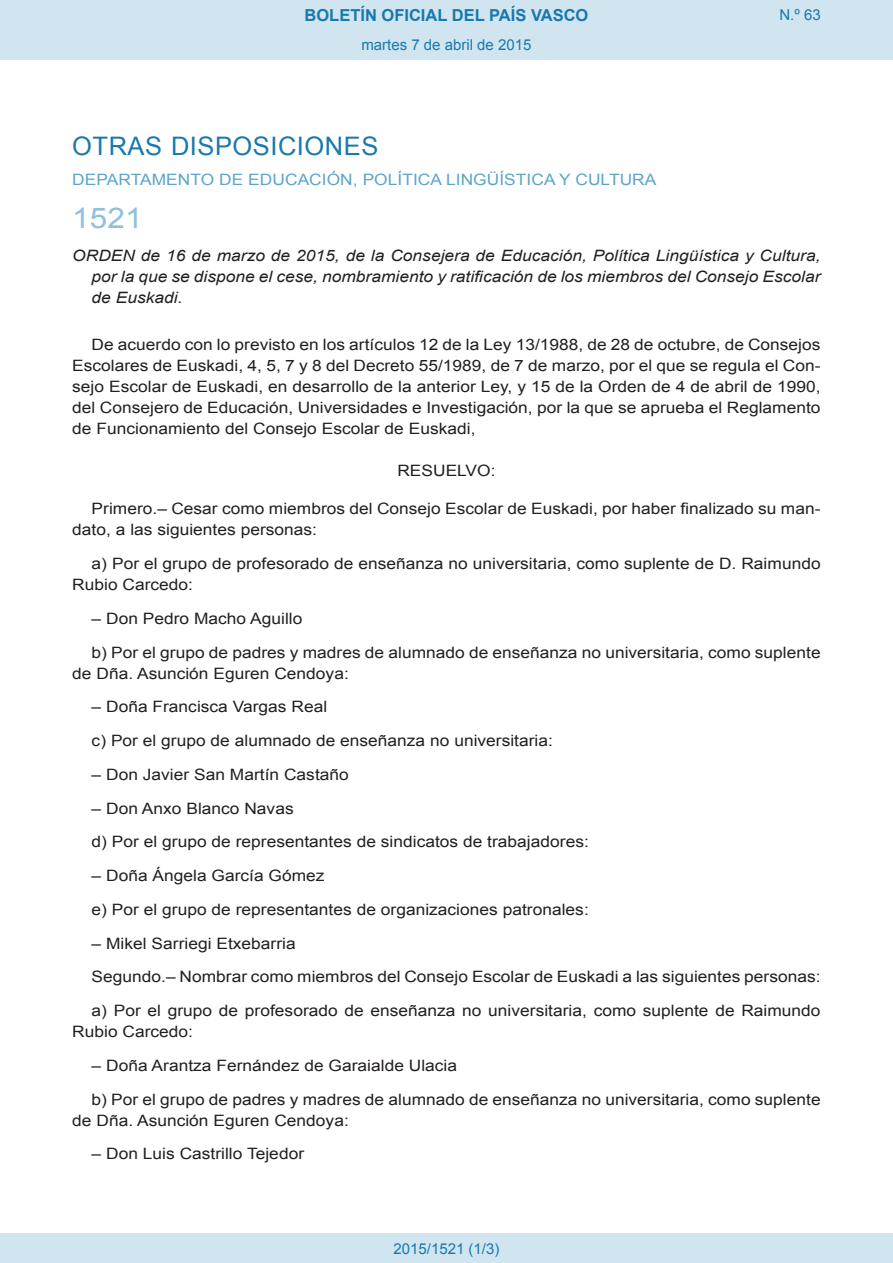
<style>
.page{position:relative;width:893px;height:1263px;background:#fff}
.page>*{position:absolute;margin:0;border:0;box-sizing:border-box;transform-origin:0 0}
.BOPVOrden{font:28.5px "Arial";color:#90c0db;scale:1.11 1}
.BOPVSeccion{font:25.5px "Arial";letter-spacing:.02em;color:#1879ad}
.t1{font:700 16.5px "Arial";color:#1879ad}
.BOPVDetalle{font:15.6px/21px "Arial";color:#231f20;scale:1.11 1}
.BOPVTitulo{font:italic 15.6px/21px "Arial";color:#231f20;text-align:justify;scale:1.11 1}
.BOPVOrganismo{font:15.6px "Arial";letter-spacing:.005em;color:#5ea4ca;scale:1.11 1}
.BOPVClave{font:15.6px "Arial";color:#231f20;scale:1.11 1}
.Paginacion_Centro{font:15px "Arial";color:#1879ad}
</style>
<div class="page">
<div style="left:0;top:0;width:893px;height:60px;background:#d0e5f0"></div>
<div style="left:0;top:1233px;width:893px;height:30px;background:#d0e5f0"></div>
<p class="t1" style="left:305px;top:4px;width:285px">BOLETÍN OFICIAL DEL PAÍS VASCO</p>
<p class="Paginacion_Centro" style="left:361px;top:35px;width:172px">martes 7 de abril de 2015</p>
<p class="Paginacion_Centro" style="left:779px;top:5px;width:43px">N.º 63</p>
<p class="BOPVSeccion" style="left:72px;top:129px;width:308px">OTRAS DISPOSICIONES</p>
<p class="BOPVOrganismo" style="left:72px;top:169px;width:528px">DEPARTAMENTO DE EDUCACIÓN, POLÍTICA LINGÜÍSTICA Y CULTURA</p>
<p class="BOPVOrden" style="left:72px;top:199px;width:65px">1521</p>
<p class="BOPVTitulo" style="left:92px;top:246px;width:658px;text-indent:-19px">ORDEN de 16 de marzo de 2015, de la Consejera de Educación, Política Lingüística y Cultura, por la que se dispone el cese, nombramiento y ratificación de los miembros del Consejo Escolar de Euskadi.</p>
<p class="BOPVDetalle" style="left:72px;top:334px;width:676px;text-align:justify;text-indent:19px">De acuerdo con lo previsto en los artículos 12 de la Ley 13/1988, de 28 de octubre, de Consejos Escolares de Euskadi, 4, 5, 7 y 8 del Decreto 55/1989, de 7 de marzo, por el que se regula el Con&shy;sejo Escolar de Euskadi, en desarrollo de la anterior Ley, y 15 de la Orden de 4 de abril de 1990, del Consejero de Educación, Universidades e Investigación, por la que se aprueba el Reglamento de Funcionamiento del Consejo Escolar de Euskadi,</p>
<p class="BOPVClave" style="left:397px;top:461px;width:90px">RESUELVO:</p>
<p class="BOPVDetalle" style="left:72px;top:498px;width:676px;text-indent:19px">Primero.– Cesar como miembros del Consejo Escolar de Euskadi, por haber finalizado su man&shy;dato, a las siguientes personas:</p>
<p class="BOPVDetalle" style="left:72px;top:553px;width:676px;text-indent:19px">a) Por el grupo de profesorado de enseñanza no universitaria, como suplente de D. Raimundo<br>Rubio Carcedo:</p>
<p class="BOPVDetalle" style="left:92px;top:608px;width:191px">– Don Pedro Macho Aguillo</p>
<p class="BOPVDetalle" style="left:72px;top:642px;width:676px;text-indent:19px">b) Por el grupo de padres y madres de alumnado de enseñanza no universitaria, como suplente de Dña. Asunción Eguren Cendoya:</p>
<p class="BOPVDetalle" style="left:92px;top:696px;width:214px">– Doña Francisca Vargas Real</p>
<p class="BOPVDetalle" style="left:92px;top:730px;width:417px">c) Por el grupo de alumnado de enseñanza no universitaria:</p>
<p class="BOPVDetalle" style="left:92px;top:764px;width:233px">– Don Javier San Martín Castaño</p>
<p class="BOPVDetalle" style="left:92px;top:798px;width:184px">– Don Anxo Blanco Navas</p>
<p class="BOPVDetalle" style="left:92px;top:831px;width:449px">d) Por el grupo de representantes de sindicatos de trabajadores:</p>
<p class="BOPVDetalle" style="left:92px;top:865px;width:211px">– Doña Ángela García Gómez</p>
<p class="BOPVDetalle" style="left:92px;top:899px;width:449px">e) Por el grupo de representantes de organizaciones patronales:</p>
<p class="BOPVDetalle" style="left:92px;top:933px;width:185px">– Mikel Sarriegi Etxebarria</p>
<p class="BOPVDetalle" style="left:92px;top:966px;width:658px">Segundo.– Nombrar como miembros del Consejo Escolar de Euskadi a las siguientes personas:</p>
<p class="BOPVDetalle" style="left:72px;top:1000px;width:676px;text-indent:19px">a) Por el grupo de profesorado de enseñanza no universitaria, como suplente de Raimundo<br>Rubio Carcedo:</p>
<p class="BOPVDetalle" style="left:92px;top:1055px;width:331px">– Doña Arantza Fernández de Garaialde Ulacia</p>
<p class="BOPVDetalle" style="left:72px;top:1089px;width:676px;text-indent:19px">b) Por el grupo de padres y madres de alumnado de enseñanza no universitaria, como suplente de Dña. Asunción Eguren Cendoya:</p>
<p class="BOPVDetalle" style="left:92px;top:1144px;width:193px">– Don Luis Castrillo Tejedor</p>
<p class="Paginacion_Centro" style="left:393px;top:1238px;width:107px">2015/1521 (1/3)</p>
</div>
